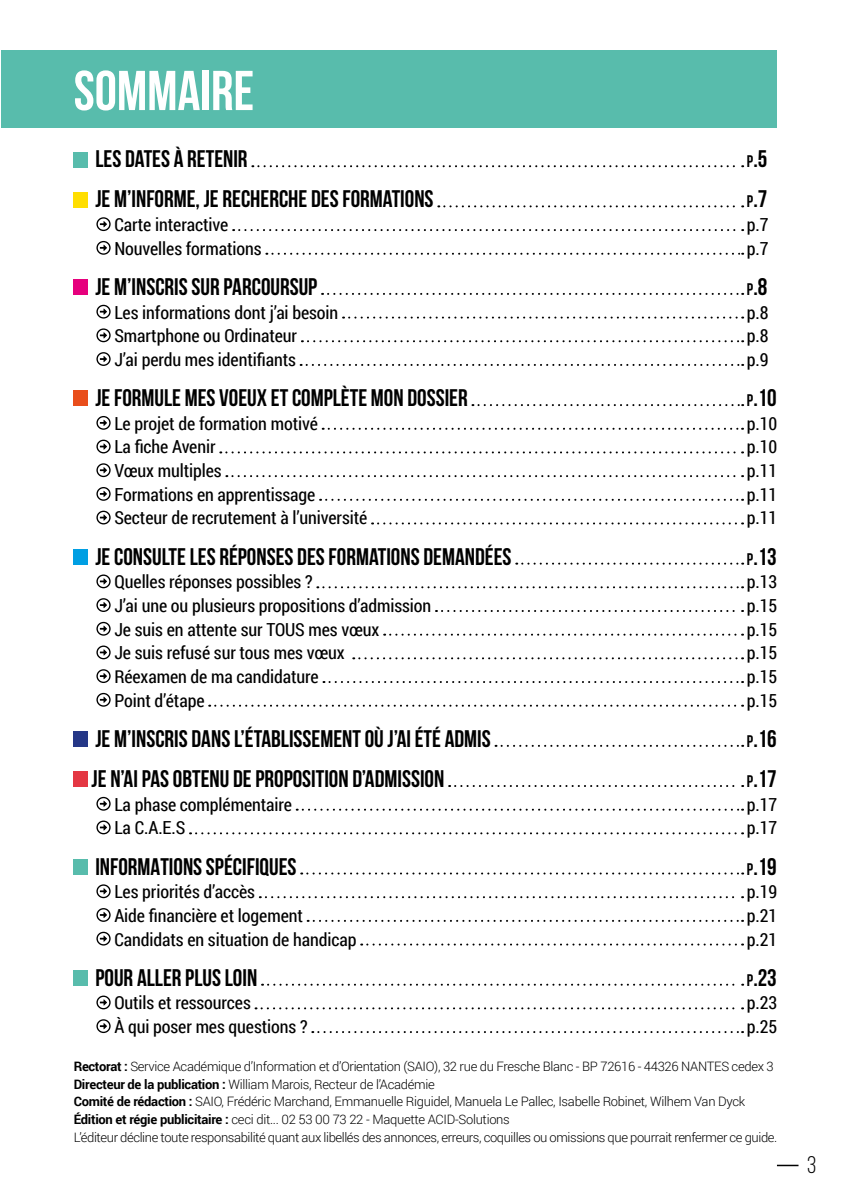
<style>
.page{position:relative;width:851px;height:1191px;background:#fff}
.page>*{position:absolute;margin:0;border:0;box-sizing:border-box;transform-origin:0 0}
.t1{font:700 56px "Bebas Neue";color:#fff}
.t2{font:700 24px "Bebas Neue";color:#000}
.t3{font:24px "Bebas Neue";color:#000}
.t4{font:18px "Roboto Condensed";letter-spacing:-.005em;color:#000}
.t5{font:700 16.8px "Bebas Neue";color:#000}
.t6{font:300 13px/17.8px "Roboto";letter-spacing:-.025em;color:#000}
.s1{font-size:24px}
.s2{font-size:16.8px}
.s3{font-style:inherit}
.s4{font-weight:700}
</style>
<div class="page">
<hr style="left:776px;top:1164px;width:22px;height:2px;background:#000">
<div style="left:1px;top:50px;width:776px;height:78px;background:#58bcac"></div>
<div style="left:74px;top:152px;width:14px;height:15px;background:#58bcac"></div>
<svg style="left:252px;top:165px;width:491px;height:2px"></svg>
<div style="left:74px;top:192px;width:14px;height:15px;background:#ffde00"></div>
<svg style="left:438px;top:205px;width:305px;height:2px"></svg>
<svg style="left:96px;top:217px;width:15px;height:14px"></svg>
<svg style="left:233px;top:229px;width:510px;height:2px"></svg>
<svg style="left:96px;top:241px;width:15px;height:14px"></svg>
<svg style="left:266px;top:253px;width:477px;height:2px"></svg>
<div style="left:74px;top:279px;width:14px;height:16px;background:#e6007d"></div>
<svg style="left:322px;top:293px;width:421px;height:2px"></svg>
<svg style="left:96px;top:305px;width:15px;height:13px"></svg>
<svg style="left:343px;top:316px;width:400px;height:2px"></svg>
<svg style="left:96px;top:328px;width:15px;height:14px"></svg>
<svg style="left:302px;top:340px;width:441px;height:2px"></svg>
<svg style="left:96px;top:352px;width:15px;height:14px"></svg>
<svg style="left:300px;top:364px;width:443px;height:2px"></svg>
<div style="left:74px;top:391px;width:14px;height:15px;background:#e94e1b"></div>
<svg style="left:472px;top:404px;width:271px;height:2px"></svg>
<svg style="left:96px;top:416px;width:15px;height:14px"></svg>
<svg style="left:322px;top:428px;width:421px;height:2px"></svg>
<svg style="left:96px;top:439px;width:15px;height:14px"></svg>
<svg style="left:220px;top:451px;width:523px;height:2px"></svg>
<svg style="left:96px;top:463px;width:15px;height:14px"></svg>
<svg style="left:226px;top:475px;width:517px;height:2px"></svg>
<svg style="left:96px;top:487px;width:15px;height:14px"></svg>
<svg style="left:320px;top:499px;width:423px;height:2px"></svg>
<svg style="left:96px;top:510px;width:15px;height:14px"></svg>
<svg style="left:372px;top:522px;width:371px;height:2px"></svg>
<div style="left:74px;top:549px;width:14px;height:15px;background:#009fe3"></div>
<svg style="left:516px;top:562px;width:227px;height:2px"></svg>
<svg style="left:96px;top:574px;width:15px;height:14px"></svg>
<svg style="left:317px;top:586px;width:426px;height:2px"></svg>
<svg style="left:96px;top:598px;width:15px;height:14px"></svg>
<svg style="left:436px;top:610px;width:307px;height:2px"></svg>
<svg style="left:96px;top:622px;width:15px;height:13px"></svg>
<svg style="left:384px;top:633px;width:359px;height:2px"></svg>
<svg style="left:96px;top:645px;width:15px;height:14px"></svg>
<svg style="left:353px;top:657px;width:390px;height:2px"></svg>
<svg style="left:96px;top:669px;width:15px;height:14px"></svg>
<svg style="left:323px;top:681px;width:420px;height:2px"></svg>
<svg style="left:96px;top:693px;width:15px;height:13px"></svg>
<svg style="left:209px;top:704px;width:534px;height:2px"></svg>
<div style="left:74px;top:731px;width:14px;height:16px;background:#253787"></div>
<svg style="left:495px;top:745px;width:248px;height:2px"></svg>
<div style="left:74px;top:771px;width:14px;height:16px;background:#e43743"></div>
<svg style="left:449px;top:785px;width:294px;height:2px"></svg>
<svg style="left:96px;top:797px;width:15px;height:13px"></svg>
<svg style="left:297px;top:808px;width:446px;height:2px"></svg>
<svg style="left:96px;top:820px;width:15px;height:14px"></svg>
<svg style="left:190px;top:832px;width:553px;height:2px"></svg>
<div style="left:74px;top:859px;width:14px;height:15px;background:#58bcac"></div>
<svg style="left:301px;top:872px;width:442px;height:2px"></svg>
<svg style="left:96px;top:884px;width:15px;height:14px"></svg>
<svg style="left:260px;top:896px;width:483px;height:2px"></svg>
<svg style="left:96px;top:908px;width:15px;height:14px"></svg>
<svg style="left:307px;top:920px;width:436px;height:2px"></svg>
<svg style="left:96px;top:931px;width:15px;height:14px"></svg>
<svg style="left:361px;top:943px;width:382px;height:2px"></svg>
<div style="left:74px;top:970px;width:14px;height:15px;background:#58bcac"></div>
<svg style="left:262px;top:983px;width:481px;height:2px"></svg>
<svg style="left:96px;top:995px;width:15px;height:14px"></svg>
<svg style="left:255px;top:1007px;width:488px;height:2px"></svg>
<svg style="left:96px;top:1019px;width:15px;height:14px"></svg>
<svg style="left:312px;top:1031px;width:431px;height:2px"></svg>
<h1 class="t1" style="left:74px;top:60px;width:182px">SOMMAIRE</h1>
<h2 class="t2" style="left:95px;top:146px;width:154px">LES DATES À RETENIR</h2>
<p class="t5" style="left:746px;top:152px;width:22px">p<span class="s1">.</span><span class="s1">5</span></p>
<h2 class="t2" style="left:95px;top:186px;width:339px">JE M’INFORME, JE RECHERCHE DES FORMATIONS</h2>
<p class="t5" style="left:746px;top:192px;width:22px">p<span class="s1">.</span><span class="s1">7</span></p>
<p class="t4" style="left:114px;top:212px;width:115px">Carte interactive</p>
<p class="t4" style="left:746px;top:212px;width:23px">p.7</p>
<p class="t4" style="left:114px;top:236px;width:149px">Nouvelles formations</p>
<p class="t4" style="left:746px;top:236px;width:23px">p.7</p>
<h2 class="t2" style="left:95px;top:273px;width:223px">JE M’INSCRIS SUR PARCOURSUP</h2>
<p class="t5" style="left:746px;top:280px;width:22px">p<span class="s1">.</span><span class="s1">8</span></p>
<p class="t4" style="left:114px;top:300px;width:225px">Les informations dont j’ai besoin</p>
<p class="t4" style="left:746px;top:300px;width:23px">p.8</p>
<p class="t4" style="left:114px;top:323px;width:184px">Smartphone ou Ordinateur</p>
<p class="t4" style="left:746px;top:323px;width:23px">p.8</p>
<p class="t4" style="left:114px;top:347px;width:183px">J’ai perdu mes identifiants</p>
<p class="t4" style="left:746px;top:347px;width:23px">p.9</p>
<h2 class="t2" style="left:95px;top:384px;width:374px">JE FORMULE MES VOEUX ET COMPLÈTE MON DOSSIER</h2>
<h2 class="t2" style="left:746px;top:384px;width:31px"><span class="s2">p</span><span class="s3">.</span>10</h2>
<p class="t4" style="left:114px;top:411px;width:205px">Le projet de formation motivé</p>
<p class="t4" style="left:746px;top:411px;width:32px">p.10</p>
<p class="t4" style="left:114px;top:434px;width:103px">La fiche Avenir</p>
<p class="t4" style="left:746px;top:434px;width:32px">p.10</p>
<p class="t4" style="left:114px;top:458px;width:109px">Vœux multiples</p>
<p class="t4" style="left:746px;top:458px;width:32px">p.11</p>
<p class="t4" style="left:114px;top:482px;width:202px">Formations en apprentissage</p>
<p class="t4" style="left:746px;top:482px;width:32px">p.11</p>
<p class="t4" style="left:114px;top:505px;width:254px">Secteur de recrutement à l’université</p>
<p class="t4" style="left:746px;top:505px;width:32px">p.11</p>
<h2 class="t2" style="left:95px;top:543px;width:417px">JE CONSULTE LES RÉPONSES DES FORMATIONS DEMANDÉES</h2>
<h2 class="t2" style="left:746px;top:543px;width:31px"><span class="s2">p</span><span class="s3">.</span>13</h2>
<p class="t4" style="left:114px;top:569px;width:200px">Quelles réponses possibles ?</p>
<p class="t4" style="left:746px;top:569px;width:32px">p.13</p>
<p class="t4" style="left:114px;top:593px;width:318px">J’ai une ou plusieurs propositions d’admission</p>
<p class="t4" style="left:746px;top:593px;width:32px">p.15</p>
<p class="t4" style="left:114px;top:617px;width:266px">Je suis en attente sur TOUS mes vœux</p>
<p class="t4" style="left:746px;top:617px;width:32px">p.15</p>
<p class="t4" style="left:114px;top:640px;width:232px">Je suis refusé sur tous mes vœux</p>
<p class="t4" style="left:746px;top:640px;width:32px">p.15</p>
<p class="t4" style="left:114px;top:664px;width:206px">Réexamen de ma candidature</p>
<p class="t4" style="left:746px;top:664px;width:32px">p.15</p>
<p class="t4" style="left:114px;top:688px;width:92px">Point d’étape</p>
<p class="t4" style="left:746px;top:688px;width:32px">p.15</p>
<h2 class="t2" style="left:95px;top:725px;width:397px">JE M’INSCRIS DANS L’ÉTABLISSEMENT OÙ J’AI ÉTÉ ADMIS</h2>
<h2 class="t2" style="left:746px;top:725px;width:31px"><span class="s2">p</span><span class="s3">.</span>16</h2>
<h2 class="t2" style="left:92px;top:765px;width:354px">JE N’AI PAS OBTENU DE PROPOSITION D’ADMISSION</h2>
<h2 class="t2" style="left:746px;top:765px;width:31px"><span class="s2">p</span><span class="s3">.</span>17</h2>
<p class="t4" style="left:114px;top:791px;width:179px">La phase complémentaire</p>
<p class="t4" style="left:746px;top:791px;width:32px">p.17</p>
<p class="t4" style="left:114px;top:815px;width:72px">La C.A.E.S</p>
<p class="t4" style="left:746px;top:815px;width:32px">p.17</p>
<h2 class="t2" style="left:95px;top:853px;width:202px">INFORMATIONS SPÉCIFIQUES</h2>
<h2 class="t2" style="left:746px;top:853px;width:31px"><span class="s2">p</span><span class="s3">.</span>19</h2>
<p class="t4" style="left:114px;top:879px;width:142px">Les priorités d’accès</p>
<p class="t4" style="left:746px;top:879px;width:32px">p.19</p>
<p class="t4" style="left:114px;top:903px;width:190px">Aide financière et logement</p>
<p class="t4" style="left:746px;top:903px;width:32px">p.21</p>
<p class="t4" style="left:114px;top:926px;width:244px">Candidats en situation de handicap</p>
<p class="t4" style="left:746px;top:926px;width:32px">p.21</p>
<h2 class="t2" style="left:95px;top:964px;width:163px">POUR ALLER PLUS LOIN</h2>
<h2 class="t2" style="left:746px;top:964px;width:31px"><span class="s2">p</span><span class="s3">.</span>23</h2>
<p class="t4" style="left:114px;top:990px;width:138px">Outils et ressources</p>
<p class="t4" style="left:746px;top:990px;width:32px">p.23</p>
<p class="t4" style="left:114px;top:1014px;width:195px">À qui poser mes questions ?</p>
<p class="t4" style="left:746px;top:1014px;width:32px">p.25</p>
<p class="t6" style="left:74px;top:1056px;width:705px"><span class="s4">Rectorat :</span> Service Académique d’Information et d’Orientation (SAIO), 32 rue du Fresche Blanc - BP 72616 - 44326 NANTES cedex 3<br><span class="s4">Directeur de la publication :</span> William Marois, Recteur de l’Académie<br><span class="s4">Comité de rédaction :</span> SAIO, Frédéric Marchand, Emmanuelle Riguidel, Manuela Le Pallec, Isabelle Robinet, Wilhem Van Dyck <span class="s4">Édition et régie publicitaire :</span> ceci dit... 02 53 00 73 22 - Maquette ACID-Solutions<br>L’éditeur décline toute responsabilité quant aux libellés des annonces, erreurs, coquilles ou omissions que pourrait renfermer ce guide.</p>
<h2 class="t3" style="left:806px;top:1151px;width:11px">3</h2>
</div>
